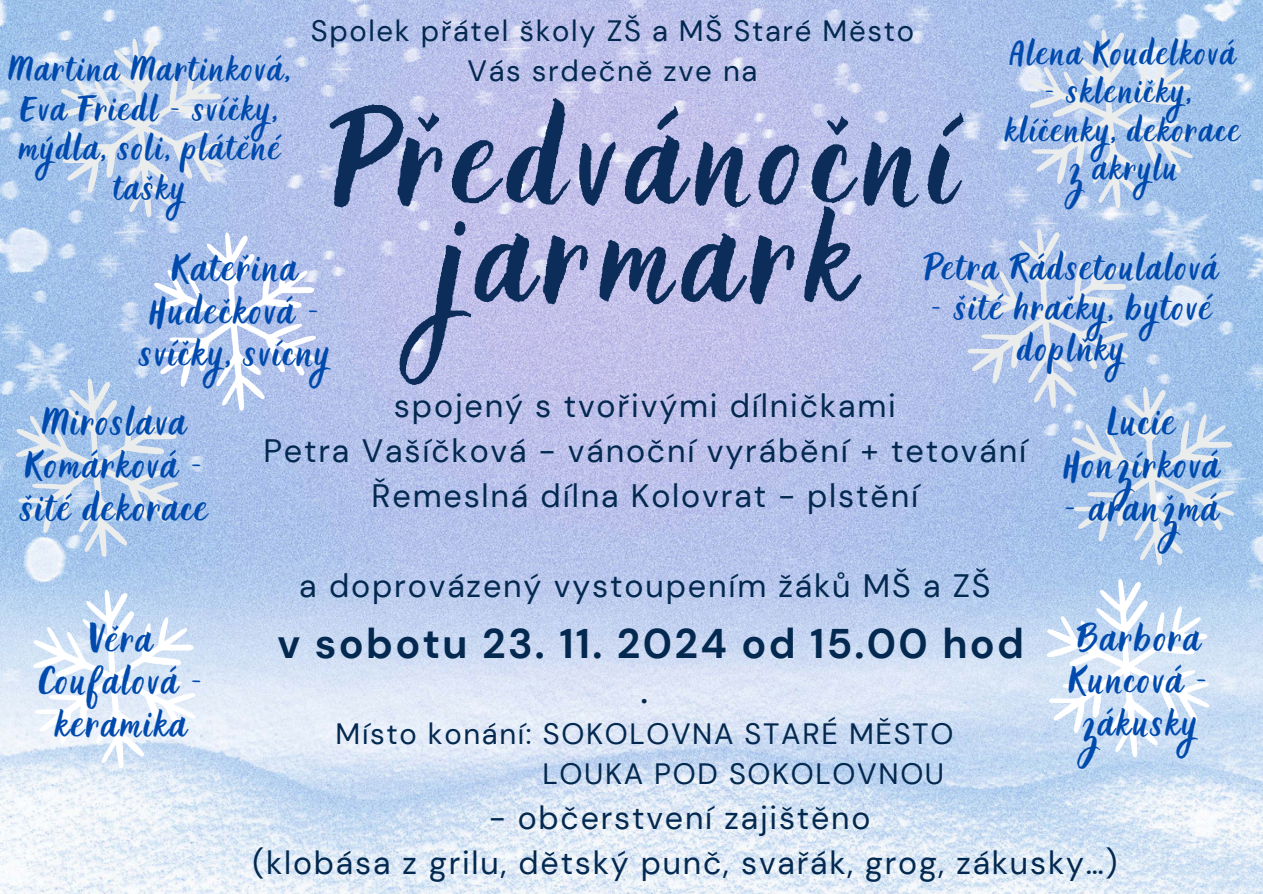
<style>
.page{position:relative;width:1263px;height:894px;background:#fff}
.page>*{position:absolute;margin:0;border:0;box-sizing:border-box;transform-origin:0 0}
.t1{font:106.2px/97.8px "Holla";letter-spacing:.085em;color:#0c2d5a;text-align:center}
.t2{font:700 41.4px "DM Sans";letter-spacing:.055em;color:#032950}
.t3{font:32.4px/45px "DM Sans";letter-spacing:.055em;color:#032950;text-align:center}
.t4{font:32.1px/44.4px "DM Sans";letter-spacing:.055em;color:#032950;text-align:center}
.t5{font:30.9px/42.8px "Holla";letter-spacing:.055em;color:#004aad;text-align:center}
.t6{font:29.4px/40.5px "DM Sans";letter-spacing:.055em;color:#032950;text-align:center}
.t7{font:29.4px/40.5px "Holla";letter-spacing:.055em;color:#004aad;text-align:center}
.t8{font:700 29.4px "DM Sans";color:#032950}
.t9{font:28.5px/39.3px "Holla";letter-spacing:.055em;color:#004aad;text-align:center}
.t10{font:27.9px/38.2px "Holla";letter-spacing:.055em;color:#004aad;text-align:center}
</style>
<div class="page">
<img style="left:0;top:0;width:1263px;height:893px">
<svg style="left:60px;top:38px;width:164px;height:179px;background:#baceeb"></svg>
<svg style="left:16px;top:232px;width:300px;height:325px;background:#b4caec"></svg>
<svg style="left:33px;top:589px;width:163px;height:179px"></svg>
<svg style="left:1030px;top:29px;width:163px;height:179px;background:#b9ceeb"></svg>
<svg style="left:965px;top:229px;width:269px;height:336px;background:#b1c9eb"></svg>
<svg style="left:1047px;top:578px;width:162px;height:179px"></svg>
<h2 class="t6" style="left:311px;top:10px;width:605px">Spolek přátel školy ZŠ a MŠ Staré Město<br>Vás srdečně zve na</h2>
<p class="t10" style="left:1009px;top:34px;width:228px">Alena Koudelková</p>
<p class="t10" style="left:1044px;top:72px;width:149px">- skleničky,</p>
<p class="t9" style="left:9px;top:50px;width:284px">Martina Martinková,<br>Eva Friedl - svíčky, mýdla, soli, plátěné tašky</p>
<p class="t1" style="left:330px;top:112px;width:630px">Předvánoční jarmark</p>
<p class="t3" style="left:263px;top:383px;width:764px">spojený s tvořivými dílničkami<br>Petra Vašíčková - vánoční vyrábění + tetování<br>Řemeslná dílna Kolovrat - plstění</p>
<h2 class="t10" style="left:1005px;top:111px;width:237px">klíčenky, dekorace z akrylu</h2>
<h2 class="t7" style="left:924px;top:247px;width:296px">Petra Rádsetoulalová</h2>
<h2 class="t7" style="left:931px;top:288px;width:283px">- šité hračky, bytové doplňky</h2>
<h2 class="t5" style="left:139px;top:247px;width:192px">Kateřina<br>Hudečková - svíčky, svícny</h2>
<h2 class="t5" style="left:21px;top:401px;width:189px">Miroslava<br>Komárková - šité dekorace</h2>
<p class="t5" style="left:1063px;top:401px;width:158px">Lucie<br>Honzírková</p>
<p class="t5" style="left:1064px;top:487px;width:156px">- aranžmá</p>
<p class="t5" style="left:39px;top:617px;width:166px">Věra<br>Coufalová - keramika</p>
<p class="t3" style="left:299px;top:563px;width:693px">a doprovázený vystoupením žáků MŠ a ZŠ</p>
<p class="t2" style="left:277px;top:616px;width:748px">v sobotu 23. 11. 2024 od 15.00 hod</p>
<p class="t8" style="left:641px;top:673px;width:9px">.</p>
<p class="t6" style="left:336px;top:713px;width:619px">Místo konání: SOKOLOVNA STARÉ MĚSTO</p>
<p class="t6" style="left:542px;top:753px;width:403px">LOUKA POD SOKOLOVNOU</p>
<p class="t5" style="left:1069px;top:616px;width:141px">Barbora<br>Kuncová - zákusky</p>
<h1 class="t4" style="left:252px;top:796px;width:867px">- občerstvení zajištěno<br>(klobása z grilu, dětský punč, svařák, grog, zákusky…)</h1>
</div>
